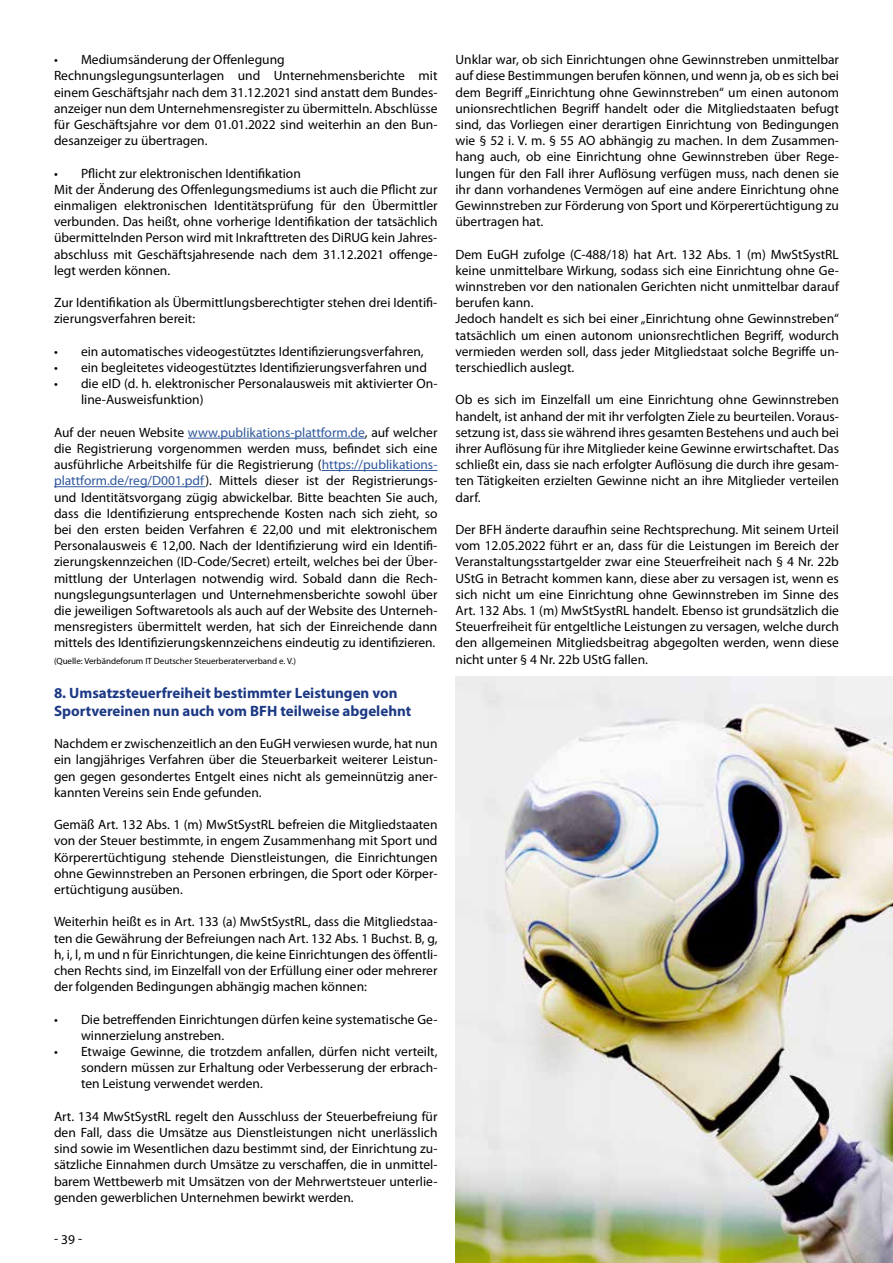
<style>
.page{position:relative;width:893px;height:1263px;background:#fff}
.page>*{position:absolute;margin:0;border:0;box-sizing:border-box;transform-origin:0 0}
.t1{font:700 15px/18px "Myriad Pro";color:#1c3984}
.t2{font:13.5px/16.2px "Myriad Pro";color:#000;text-align:justify}
.t3{font:9px "Myriad Pro";color:#000}
.s1{color:#30589b}
</style>
<div class="page">
<hr style="left:188px;top:438px;width:177px;height:1px;background:#30589b">
<hr style="left:322px;top:470px;width:115px;height:1px;background:#30589b">
<hr style="left:54px;top:486px;width:151px;height:1px;background:#30589b">
<img style="left:455px;top:676px;width:438px;height:587px">
<p class="t2" style="left:54px;top:51px;width:385px;text-align:left">• Mediumsänderung der Offenlegung Rechnungslegungsunterlagen und Unternehmensberichte mit einem Geschäftsjahr nach dem 31.12.2021 sind anstatt dem Bundes&shy;anzeiger nun dem Unternehmensregister zu übermitteln. Abschlüsse für Geschäftsjahre vor dem 01.01.2022 sind weiterhin an den Bun&shy;desanzeiger zu übertragen.</p>
<p class="t2" style="left:54px;top:165px;width:385px;text-align:left">• Pflicht zur elektronischen Identifikation<br>Mit der Änderung des Offenlegungsmediums ist auch die Pflicht zur einmaligen elektronischen Identitätsprüfung für den Übermittler verbunden. Das heißt, ohne vorherige Identifikation der tatsächlich übermittelnden Person wird mit Inkrafttreten des DiRUG kein Jahres&shy;abschluss mit Geschäftsjahresende nach dem 31.12.2021 offenge&shy;legt werden können.</p>
<p class="t2" style="left:54px;top:294px;width:385px">Zur Identifikation als Übermittlungsberechtigter stehen drei Identifi&shy;zierungsverfahren bereit:</p>
<p class="t2" style="left:54px;top:343px;width:371px">• ein automatisches videogestütztes Identifizierungsverfahren,</p>
<p class="t2" style="left:54px;top:359px;width:374px">• ein begleitetes videogestütztes Identifizierungsverfahren und</p>
<p class="t2" style="left:81px;top:375px;width:358px;text-indent:-27px">• die eID (d. h. elektronischer Personalausweis mit aktivierter On&shy;line-Ausweisfunktion)</p>
<p class="t2" style="left:54px;top:424px;width:385px">Auf der neuen Website <span class="s1">www.publikations-plattform.de</span>, auf welcher die Registrierung vorgenommen werden muss, befindet sich eine ausführliche Arbeitshilfe für die Registrierung (<span class="s1">https://publikations&shy;plattform.de/reg/D001.pdf</span>). Mittels dieser ist der Registrierungs&shy;und Identitätsvorgang zügig abwickelbar. Bitte beachten Sie auch, dass die Identifizierung entsprechende Kosten nach sich zieht, so bei den ersten beiden Verfahren € 22,00 und mit elektronischem Personalausweis € 12,00. Nach der Identifizierung wird ein Identifi&shy;zierungskennzeichen (ID-Code/Secret) erteilt, welches bei der Über&shy;mittlung der Unterlagen notwendig wird. Sobald dann die Rech&shy;nungslegungsunterlagen und Unternehmensberichte sowohl über die jeweiligen Softwaretools als auch auf der Website des Unterneh&shy;mensregisters übermittelt werden, hat sich der Einreichende dann mittels des Identifizierungskennzeichens eindeutig zu identifizieren.</p>
<p class="t3" style="left:54px;top:655px;width:244px">(Quelle: Verbändeforum IT Deutscher Steuerberaterverband e. V.)</p>
<p class="t1" style="left:54px;top:683px;width:359px">8. Umsatzsteuerfreiheit bestimmter Leistungen von<br>Sportvereinen nun auch vom BFH teilweise abgelehnt</p>
<p class="t2" style="left:54px;top:735px;width:385px">Nachdem er zwischenzeitlich an den EuGH verwiesen wurde, hat nun ein langjähriges Verfahren über die Steuerbarkeit weiterer Leistun&shy;gen gegen gesondertes Entgelt eines nicht als gemeinnützig aner&shy;kannten Vereins sein Ende gefunden.</p>
<p class="t2" style="left:54px;top:816px;width:385px">Gemäß Art. 132 Abs. 1 (m) MwStSystRL befreien die Mitgliedstaaten von der Steuer bestimmte, in engem Zusammenhang mit Sport und Körperertüchtigung stehende Dienstleistungen, die Einrichtungen ohne Gewinnstreben an Personen erbringen, die Sport oder Körper&shy;ertüchtigung ausüben.</p>
<p class="t2" style="left:54px;top:913px;width:385px">Weiterhin heißt es in Art. 133 (a) MwStSystRL, dass die Mitgliedstaa&shy;ten die Gewährung der Befreiungen nach Art. 132 Abs. 1 Buchst. B, g, h, i, l, m und n für Einrichtungen, die keine Einrichtungen des öffentli&shy;chen Rechts sind, im Einzelfall von der Erfüllung einer oder mehrerer der folgenden Bedingungen abhängig machen können:</p>
<p class="t2" style="left:81px;top:1011px;width:358px;text-indent:-27px">• Die betreffenden Einrichtungen dürfen keine systematische Ge&shy;winnerzielung anstreben.</p>
<p class="t2" style="left:81px;top:1043px;width:358px;text-indent:-27px">• Etwaige Gewinne, die trotzdem anfallen, dürfen nicht verteilt, sondern müssen zur Erhaltung oder Verbesserung der erbrach&shy;ten Leistung verwendet werden.</p>
<p class="t2" style="left:54px;top:1108px;width:385px">Art. 134 MwStSystRL regelt den Ausschluss der Steuerbefreiung für den Fall, dass die Umsätze aus Dienstleistungen nicht unerlässlich sind sowie im Wesentlichen dazu bestimmt sind, der Einrichtung zu&shy;sätzliche Einnahmen durch Umsätze zu verschaffen, die in unmittel&shy;barem Wettbewerb mit Umsätzen von der Mehrwertsteuer unterlie&shy;genden gewerblichen Unternehmen bewirkt werden.</p>
<p class="t2" style="left:54px;top:1231px;width:30px">- 39 -</p>
<p class="t2" style="left:455px;top:51px;width:385px">Unklar war, ob sich Einrichtungen ohne Gewinnstreben unmittelbar auf diese Bestimmungen berufen können, und wenn ja, ob es sich bei dem Begriff „Einrichtung ohne Gewinnstreben“ um einen autonom unionsrechtlichen Begriff handelt oder die Mitgliedstaaten befugt sind, das Vorliegen einer derartigen Einrichtung von Bedingungen wie § 52 i. V. m. § 55 AO abhängig zu machen. In dem Zusammen&shy;hang auch, ob eine Einrichtung ohne Gewinnstreben über Rege&shy;lungen für den Fall ihrer Auflösung verfügen muss, nach denen sie ihr dann vorhandenes Vermögen auf eine andere Einrichtung ohne Gewinnstreben zur Förderung von Sport und Körperertüchtigung zu übertragen hat.</p>
<p class="t2" style="left:455px;top:246px;width:385px;text-align:left">Dem EuGH zufolge (C-488/18) hat Art. 132 Abs. 1 (m) MwStSystRL keine unmittelbare Wirkung, sodass sich eine Einrichtung ohne Ge&shy;winnstreben vor den nationalen Gerichten nicht unmittelbar darauf berufen kann.<br>Jedoch handelt es sich bei einer „Einrichtung ohne Gewinnstreben“ tatsächlich um einen autonom unionsrechtlichen Begriff, wodurch vermieden werden soll, dass jeder Mitgliedstaat solche Begriffe un&shy;terschiedlich auslegt.</p>
<p class="t2" style="left:455px;top:391px;width:385px">Ob es sich im Einzelfall um eine Einrichtung ohne Gewinnstreben handelt, ist anhand der mit ihr verfolgten Ziele zu beurteilen. Voraus&shy;setzung ist, dass sie während ihres gesamten Bestehens und auch bei ihrer Auflösung für ihre Mitglieder keine Gewinne erwirtschaftet. Das schließt ein, dass sie nach erfolgter Auflösung die durch ihre gesam&shy;ten Tätigkeiten erzielten Gewinne nicht an ihre Mitglieder verteilen darf.</p>
<p class="t2" style="left:455px;top:521px;width:385px">Der BFH änderte daraufhin seine Rechtsprechung. Mit seinem Urteil vom 12.05.2022 führt er an, dass für die Leistungen im Bereich der Veranstaltungsstartgelder zwar eine Steuerfreiheit nach § 4 Nr. 22b UStG in Betracht kommen kann, diese aber zu versagen ist, wenn es sich nicht um eine Einrichtung ohne Gewinnstreben im Sinne des Art. 132 Abs. 1 (m) MwStSystRL handelt. Ebenso ist grundsätzlich die Steuerfreiheit für entgeltliche Leistungen zu versagen, welche durch den allgemeinen Mitgliedsbeitrag abgegolten werden, wenn diese nicht unter § 4 Nr. 22b UStG fallen.</p>
</div>
